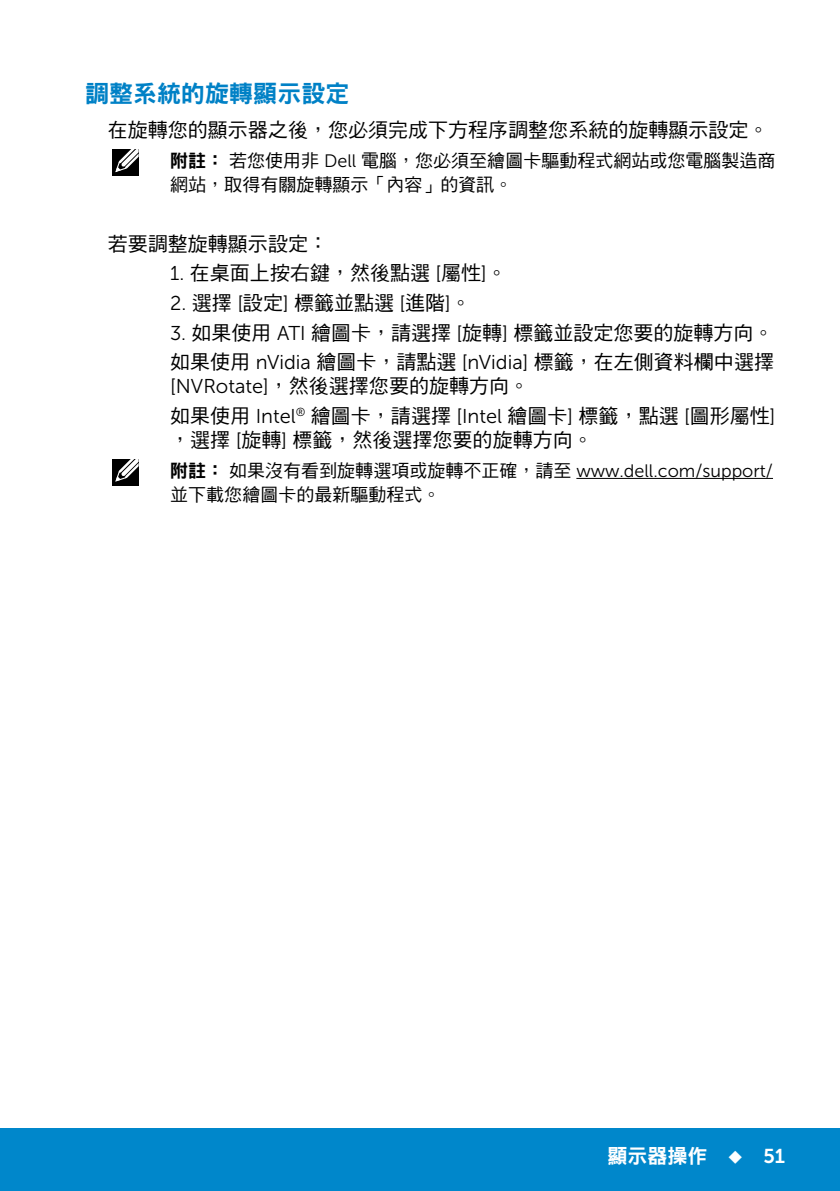
<style>
.page{position:relative;width:840px;height:1191px;background:#fff}
.page>*{position:absolute;margin:0;border:0;box-sizing:border-box;transform-origin:0 0}
.t1{font:24px "DF Hei Std W9";color:#0081c6}
.t2{font:20px/29.6px "DF Hei Std W5";color:#000}
.t3{font:20px "DF Hei Std W9";color:#fff}
.t4{font:18px/24px "DF Hei Std W5";color:#000}
.t5{font:18px "Museo Sans For Dell 300";color:#000}
.s1{font-family:"DF Hei Std W9"}
.s2{font-family:"Museo Sans For Dell 300"}
.s3{font-family:"DF Hei Std W5"}
.s4{font-family:"Museo Sans For Dell 700"}
</style>
<div class="page">
<div style="left:0;top:1128px;width:839px;height:63px;background:#0087cb"></div>
<hr style="left:576px;top:478px;width:196px;height:1px;background:#000">
<div style="left:112px;top:149px;width:26px;height:27px;background:#000"></div>
<svg style="left:115px;top:149px;width:24px;height:24px"></svg>
<div style="left:112px;top:458px;width:26px;height:27px;background:#000"></div>
<svg style="left:114px;top:458px;width:25px;height:24px"></svg>
<p class="t1" style="left:85px;top:80px;width:265px">調整系統的旋轉顯示設定</p>
<p class="t2" style="left:108px;top:115px;width:662px">在旋轉您的顯示器之後，您必須完成下方程序調整您系統的旋轉顯示設定。</p>
<p class="t4" style="left:170px;top:148px;width:606px"><span class="s1">附註：</span>若您使用非 <span class="s2">Dell</span> 電腦，您必須至繪圖卡驅動程式網站或您電腦製造商網站，取得有關旋轉顯示「內容」的資訊。</p>
<p class="t2" style="left:108px;top:228px;width:222px">若要調整旋轉顯示設定：</p>
<p class="t2" style="left:170px;top:258px;width:338px"><span class="s2">1.</span> 在桌面上按右鍵，然後點選 <span class="s2">[</span>屬性<span class="s2">]</span>。</p>
<p class="t2" style="left:170px;top:287px;width:302px"><span class="s2">2.</span> 選擇 <span class="s2">[</span>設定<span class="s2">]</span> 標籤並點選 <span class="s2">[</span>進階<span class="s2">]</span>。</p>
<p class="t2" style="left:170px;top:317px;width:605px"><span class="s2">3.</span> 如果使用 <span class="s2">ATI</span> 繪圖卡，請選擇 <span class="s2">[</span>旋轉<span class="s2">]</span> 標籤並設定您要的旋轉方向。如果使用 <span class="s2">nVidia</span> 繪圖卡，請點選 <span class="s2">[nVidia]</span> 標籤，在左側資料欄中選擇</p>
<p class="t2" style="left:170px;top:371px;width:606px"><span class="s2">[NVRotate]</span>，然後選擇您要的旋轉方向。<br>如果使用 <span class="s2">Intel</span><sup>®</sup> 繪圖卡，請選擇 <span class="s2">[Intel</span> 繪圖卡<span class="s2">]</span> 標籤，點選 <span class="s2">[</span>圖形屬性<span class="s2">]</span></p>
<p class="t2" style="left:170px;top:424px;width:424px">，選擇 <span class="s2">[</span>旋轉<span class="s2">]</span> 標籤，然後選擇您要的旋轉方向。</p>
<p class="t5" style="left:170px;top:461px;width:604px"><span class="s1">附註：</span><span class="s3">如果沒有看到旋轉選項或旋轉不正確，請至</span> www.dell.com/support/</p>
<p class="t4" style="left:170px;top:482px;width:271px">並下載您繪圖卡的最新驅動程式。</p>
<p class="t3" style="left:607px;top:1144px;width:179px">顯示器操作 ◆ <span class="s4">51</span></p>
</div>
